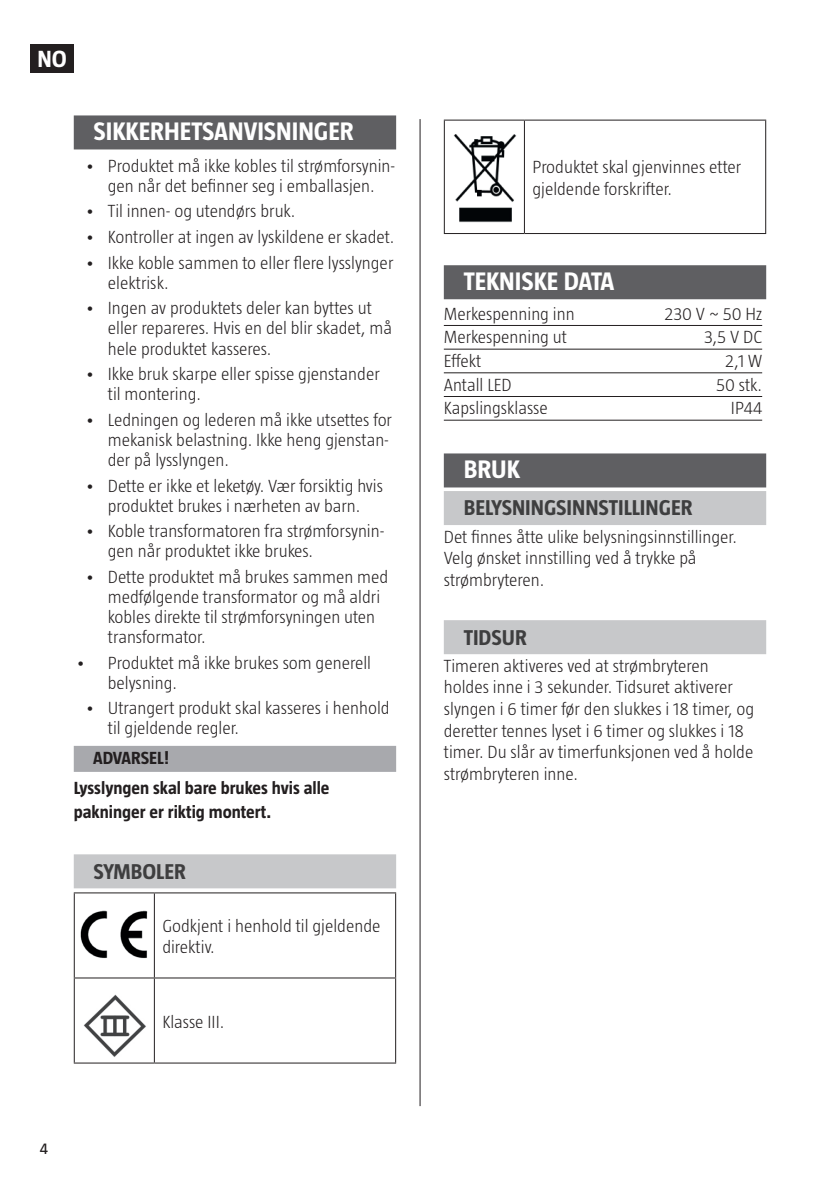
<style>
.page{position:relative;width:840px;height:1191px;background:#fff}
.page>*{position:absolute;margin:0;border:0;box-sizing:border-box;transform-origin:0 0}
.t1{font:700 26px "Taz";color:#fff}
.t2{font:700 24px "Taz";color:#fff}
.t3{font:700 22px "Taz";color:#3e3e3f}
.t4{font:300 18px/20px "Taz";color:#231f20}
.t5{font:700 18px/29.6px "Taz";color:#231f20}
.t6{font:16px "Taz";color:#231f20}
</style>
<div class="page">
<div style="left:31px;top:44px;width:43px;height:29px;background:#231f20"></div>
<hr style="left:419px;top:119px;width:1px;height:987px;background:#231f20">
<div style="left:443px;top:265px;width:322px;height:34px;background:#5f5f62"></div>
<hr style="left:443px;top:325px;width:318px;height:1px;background:#231f20">
<hr style="left:443px;top:349px;width:318px;height:1px;background:#231f20">
<hr style="left:443px;top:372px;width:318px;height:1px;background:#231f20">
<hr style="left:443px;top:396px;width:318px;height:1px;background:#231f20">
<hr style="left:443px;top:420px;width:318px;height:1px;background:#231f20">
<div style="left:443px;top:453px;width:322px;height:34px;background:#5f5f62"></div>
<div style="left:443px;top:491px;width:322px;height:34px;background:#c7c8ca"></div>
<div style="left:443px;top:620px;width:322px;height:34px;background:#c7c8ca"></div>
<hr style="left:443px;top:120px;width:81px;height:1px;background:#231f20">
<hr style="left:443px;top:121px;width:1px;height:112px;background:#231f20">
<hr style="left:524px;top:120px;width:241px;height:1px;background:#231f20">
<hr style="left:523px;top:121px;width:1px;height:112px;background:#231f20">
<hr style="left:764px;top:121px;width:1px;height:112px;background:#231f20">
<hr style="left:443px;top:233px;width:81px;height:1px;background:#231f20">
<hr style="left:524px;top:233px;width:241px;height:1px;background:#231f20">
<img style="left:453px;top:134px;width:64px;height:89px">
<div style="left:74px;top:115px;width:322px;height:34px;background:#5f5f62"></div>
<div style="left:74px;top:746px;width:322px;height:26px;background:#a8a9ad"></div>
<div style="left:74px;top:854px;width:322px;height:34px;background:#c7c8ca"></div>
<hr style="left:74px;top:892px;width:80px;height:1px;background:#231f20">
<hr style="left:74px;top:893px;width:1px;height:84px;background:#231f20">
<hr style="left:154px;top:892px;width:242px;height:1px;background:#231f20">
<hr style="left:154px;top:893px;width:1px;height:84px;background:#231f20">
<hr style="left:395px;top:893px;width:1px;height:84px;background:#231f20">
<hr style="left:74px;top:977px;width:80px;height:1px;background:#231f20">
<hr style="left:74px;top:978px;width:1px;height:84px;background:#231f20">
<hr style="left:154px;top:977px;width:242px;height:1px;background:#231f20">
<hr style="left:154px;top:978px;width:1px;height:84px;background:#231f20">
<hr style="left:395px;top:978px;width:1px;height:84px;background:#231f20">
<hr style="left:74px;top:1062px;width:80px;height:1px;background:#231f20">
<hr style="left:154px;top:1062px;width:242px;height:1px;background:#231f20">
<img style="left:80px;top:910px;width:68px;height:49px">
<img style="left:83px;top:994px;width:63px;height:63px">
<h2 class="t2" style="left:37px;top:45px;width:31px">NO</h2>
<h1 class="t1" style="left:94px;top:117px;width:261px">SIKKERHETSANVISNINGER</h1>
<p class="t4" style="left:85px;top:155px;width:311px;text-align:center">• Produktet må ikke kobles til strømforsynin&shy;gen når det befinner seg i emballasjen.</p>
<p class="t4" style="left:85px;top:201px;width:212px">• Til innen- og utendørs bruk.</p>
<p class="t4" style="left:85px;top:227px;width:311px">• Kontroller at ingen av lyskildene er skadet.</p>
<p class="t4" style="left:108px;top:252px;width:287px;text-indent:-23px">• Ikke koble sammen to eller flere lysslynger elektrisk.</p>
<p class="t4" style="left:108px;top:298px;width:285px;text-indent:-23px">• Ingen av produktets deler kan byttes ut eller repareres. Hvis en del blir skadet, må hele produktet kasseres.</p>
<p class="t4" style="left:108px;top:364px;width:273px;text-indent:-23px">• Ikke bruk skarpe eller spisse gjenstander til montering.</p>
<p class="t4" style="left:108px;top:409px;width:285px;text-indent:-23px">• Ledningen og lederen må ikke utsettes for mekanisk belastning. Ikke heng gjenstan&shy;der på lysslyngen.</p>
<p class="t4" style="left:85px;top:475px;width:299px;text-align:center">• Dette er ikke et leketøy. Vær forsiktig hvis produktet brukes i nærheten av barn.</p>
<p class="t4" style="left:108px;top:521px;width:278px;text-indent:-23px">• Koble transformatoren fra strømforsynin&shy;gen når produktet ikke brukes.</p>
<p class="t4" style="left:108px;top:566px;width:282px;text-indent:-23px">• Dette produktet må brukes sammen med medfølgende transformator og må aldri kobles direkte til strømforsyningen uten transformator.</p>
<p class="t4" style="left:108px;top:652px;width:264px;text-indent:-32px">• Produktet må ikke brukes som generell belysning.</p>
<p class="t4" style="left:108px;top:698px;width:283px;text-indent:-23px">• Utrangert produkt skal kasseres i henhold til gjeldende regler.</p>
<p class="t5" style="left:74px;top:743px;width:257px;text-indent:19px">ADVARSEL!<br>Lysslyngen skal bare brukes hvis alle</p>
<p class="t5" style="left:74px;top:796px;width:199px">pakninger er riktig montert.</p>
<p class="t3" style="left:94px;top:859px;width:94px">SYMBOLER</p>
<p class="t4" style="left:162px;top:914px;width:219px;line-height:21.6px">Godkjent i henhold til gjeldende direktiv.</p>
<p class="t4" style="left:162px;top:1011px;width:63px">Klasse III.</p>
<p class="t6" style="left:40px;top:1139px;width:10px">4</p>
<p class="t4" style="left:532px;top:156px;width:210px;line-height:21.6px">Produktet skal gjenvinnes etter gjeldende forskrifter.</p>
<h1 class="t1" style="left:463px;top:267px;width:152px">TEKNISKE DATA</h1>
<p class="t4" style="left:443px;top:303px;width:132px">Merkespenning inn</p>
<p class="t4" style="left:664px;top:303px;width:99px">230 V ~ 50 Hz</p>
<p class="t4" style="left:443px;top:327px;width:125px">Merkespenning ut</p>
<p class="t4" style="left:703px;top:327px;width:59px">3,5 V DC</p>
<p class="t4" style="left:443px;top:350px;width:39px">Effekt</p>
<p class="t4" style="left:724px;top:350px;width:38px">2,1 W</p>
<p class="t4" style="left:443px;top:374px;width:69px">Antall LED</p>
<p class="t4" style="left:715px;top:374px;width:47px">50 stk.</p>
<p class="t4" style="left:443px;top:398px;width:105px">Kapslingsklasse</p>
<p class="t4" style="left:730px;top:398px;width:33px">IP44</p>
<h1 class="t1" style="left:463px;top:455px;width:58px">BRUK</h1>
<p class="t3" style="left:463px;top:495px;width:230px">BELYSNINGSINNSTILLINGER</p>
<p class="t4" style="left:443px;top:525px;width:294px;line-height:21.6px">Det finnes åtte ulike belysningsinnstillinger.<br>Velg ønsket innstilling ved å trykke på strømbryteren.</p>
<p class="t3" style="left:463px;top:625px;width:65px">TIDSUR</p>
<p class="t4" style="left:443px;top:654px;width:312px;line-height:21.6px">Timeren aktiveres ved at strømbryteren holdes inne i 3 sekunder. Tidsuret aktiverer slyngen i 6 timer før den slukkes i 18 timer, og deretter tennes lyset i 6 timer og slukkes i 18 timer. Du slår av timerfunksjonen ved å holde strømbryteren inne.</p>
</div>
